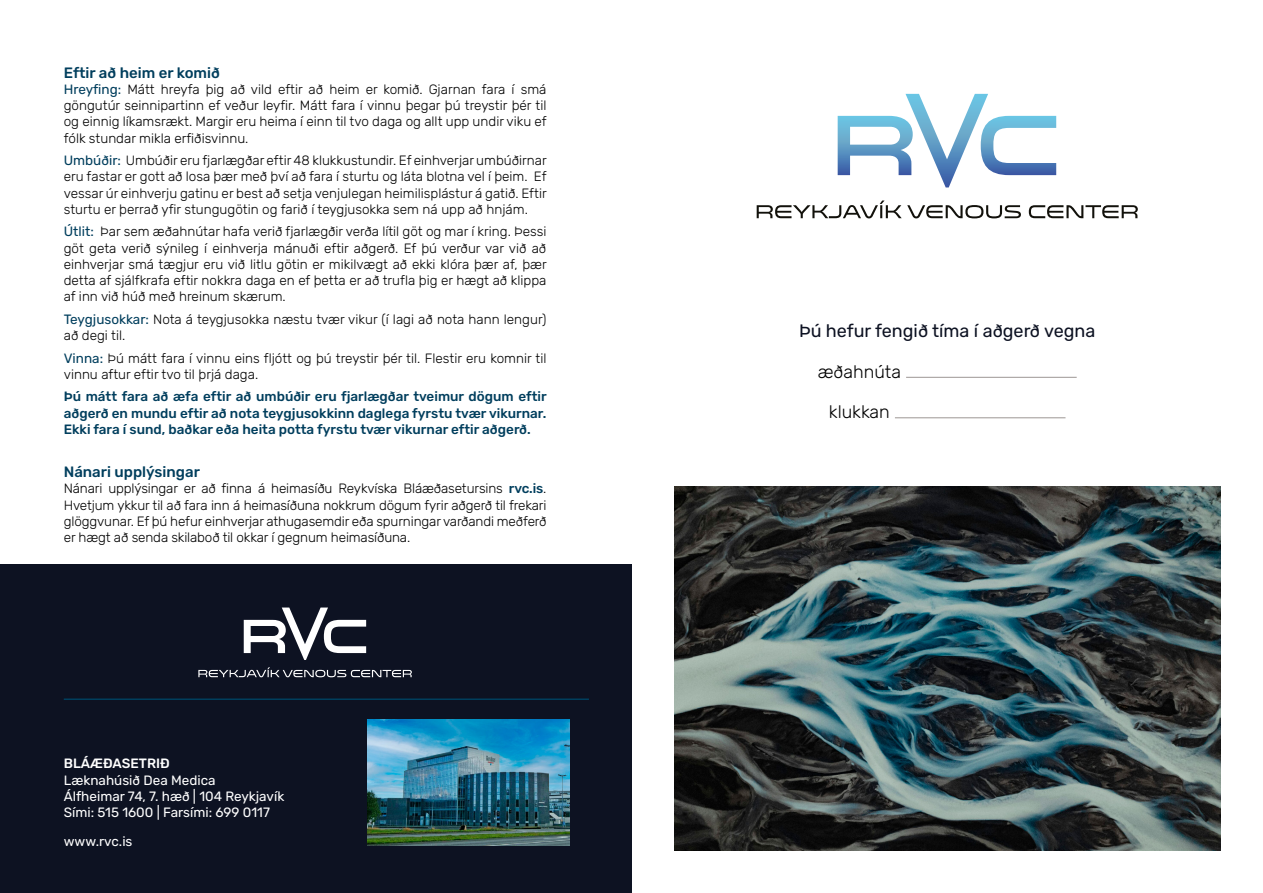
<style>
.page{position:relative;width:1263px;height:893px;background:#fff}
.page>*{position:absolute;margin:0;border:0;box-sizing:border-box;transform-origin:0 0}
.t1{font:18px "Rubik";color:#0d1222}
.t2{font:300 18px "Rubik";color:#000}
.t3{font:500 15px "Rubik";color:#003e5d}
.t4{font:300 13.5px/16.2px "Rubik";color:#000;text-align:justify}
.t5{font:500 13.5px/16.2px "Rubik";color:#003e5d;text-align:justify}
.t6{font:13.5px/16.2px "Rubik";color:#fff}
.t7{font:500 13.5px "Rubik";color:#fff}
.s1{font-weight:400;color:#003e5d}
.s2{font-weight:500;color:#003e5d}
</style>
<div class="page">
<div style="left:0;top:564px;width:632px;height:329px;background:#0d1222"></div>
<img style="left:674px;top:486px;width:546px;height:364px">
<svg style="left:838px;top:94px;width:218px;height:93px"></svg>
<svg style="left:757px;top:201px;width:264px;height:17px"></svg>
<svg style="left:1029px;top:205px;width:109px;height:13px"></svg>
<hr style="left:906px;top:377px;width:171px;height:1px;background:#9d9694">
<hr style="left:895px;top:417px;width:170px;height:1px;background:#9d9694">
<svg style="left:244px;top:607px;width:122px;height:53px"></svg>
<svg style="left:198px;top:667px;width:214px;height:10px"></svg>
<img style="left:367px;top:720px;width:202px;height:126px">
<hr style="left:64px;top:698px;width:525px;height:2px;background:#003e5d">
<p class="t3" style="left:64px;top:64px;width:158px">Eftir að heim er komið</p>
<p class="t4" style="left:64px;top:82px;width:484px"><span class="s1">Hreyfing:</span> Mátt hreyfa þig að vild eftir að heim er komið. Gjarnan fara í smá göngutúr seinnipartinn ef veður leyfir. Mátt fara í vinnu þegar þú treystir þér til og einnig líkamsrækt. Margir eru heima í einn til tvo daga og allt upp undir viku ef fólk stundar mikla erfiðisvinnu.</p>
<p class="t4" style="left:64px;top:153px;width:484px"><span class="s1">Umbúðir:</span> Umbúðir eru fjarlægðar eftir 48 klukkustundir. Ef einhverjar umbúðirnar eru fastar er gott að losa þær með því að fara í sturtu og láta blotna vel í þeim. Ef vessar úr einhverju gatinu er best að setja venjulegan heimilisplástur á gatið. Eftir sturtu er þerrað yfir stungugötin og farið í teygjusokka sem ná upp að hnjám.</p>
<p class="t4" style="left:64px;top:224px;width:484px"><span class="s1">Útlit:</span> Þar sem æðahnútar hafa verið fjarlægðir verða lítil göt og mar í kring. Þessi göt geta verið sýnileg í einhverja mánuði eftir aðgerð. Ef þú verður var við að einhverjar smá tægjur eru við litlu götin er mikilvægt að ekki klóra þær af, þær detta af sjálfkrafa eftir nokkra daga en ef þetta er að trufla þig er hægt að klippa af inn við húð með hreinum skærum.</p>
<p class="t4" style="left:64px;top:311px;width:484px"><span class="s1">Teygjusokkar:</span> Nota á teygjusokka næstu tvær vikur (í lagi að nota hann lengur) að degi til.</p>
<p class="t4" style="left:64px;top:350px;width:484px"><span class="s1">Vinna:</span> Þú mátt fara í vinnu eins fljótt og þú treystir þér til. Flestir eru komnir til vinnu aftur eftir tvo til þrjá daga.</p>
<p class="t5" style="left:64px;top:389px;width:484px">Þú mátt fara að æfa eftir að umbúðir eru fjarlægðar tveimur dögum eftir aðgerð en mundu eftir að nota teygjusokkinn daglega fyrstu tvær vikurnar.<br>Ekki fara í sund, baðkar eða heita potta fyrstu tvær vikurnar eftir aðgerð.</p>
<p class="t3" style="left:64px;top:463px;width:138px">Nánari upplýsingar</p>
<p class="t4" style="left:64px;top:481px;width:484px">Nánari upplýsingar er að finna á heimasíðu Reykvíska Bláæðasetursins <span class="s2">rvc.is</span>.<br>Hvetjum ykkur til að fara inn á heimasíðuna nokkrum dögum fyrir aðgerð til frekari glöggvunar. Ef þú hefur einhverjar athugasemdir eða spurningar varðandi meðferð er hægt að senda skilaboð til okkar í gegnum heimasíðuna.</p>
<p class="t7" style="left:64px;top:756px;width:108px">BLÁÆÐASETRIÐ</p>
<p class="t6" style="left:64px;top:772px;width:222px">Læknahúsið Dea Medica<br>Álfheimar 74, 7. hæð | 104 Reykjavík<br>Sími: 515 1600 | Farsími: 699 0117</p>
<p class="t6" style="left:64px;top:833px;width:70px">www.rvc.is</p>
<h1 class="t1" style="left:799px;top:321px;width:298px">Þú hefur fengið tíma í aðgerð vegna</h1>
<h1 class="t2" style="left:818px;top:361px;width:85px">æðahnúta</h1>
<h1 class="t2" style="left:829px;top:402px;width:62px">klukkan</h1>
</div>
